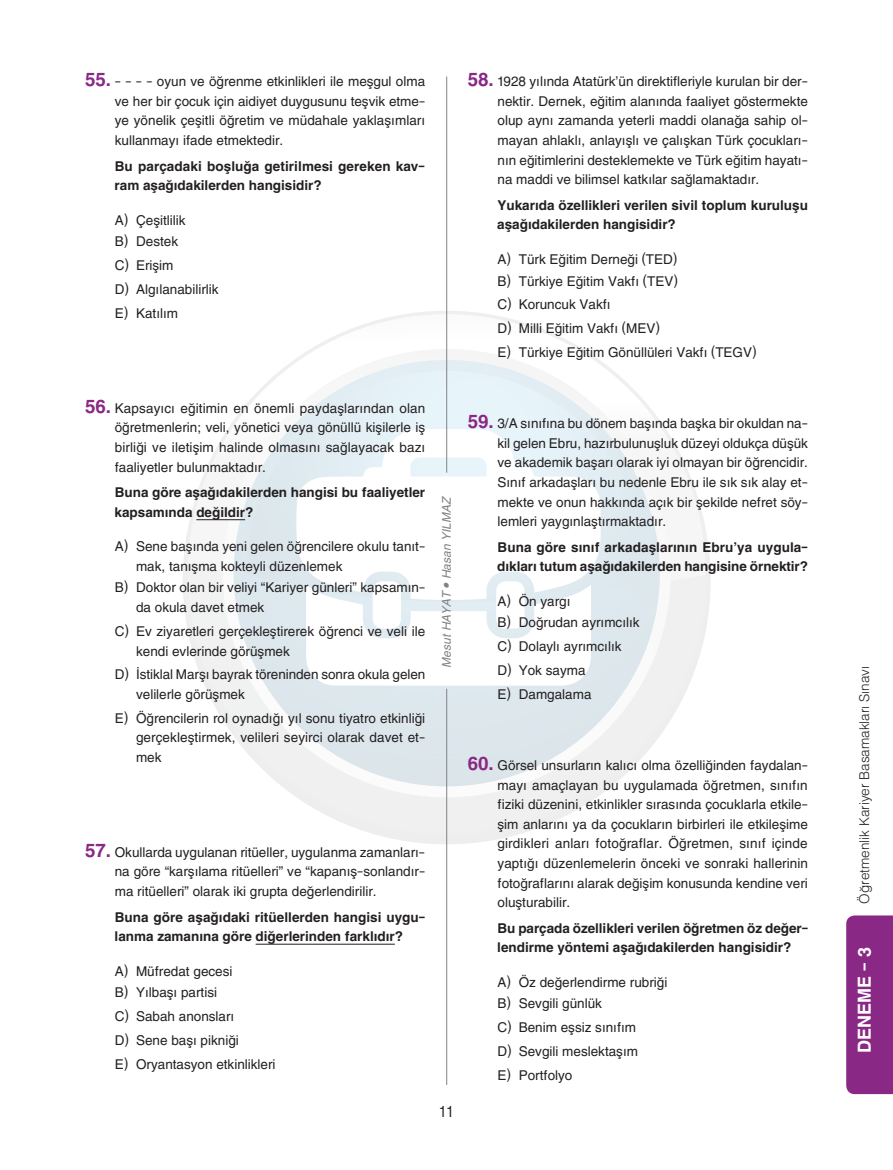
<style>
.page{position:relative;width:893px;height:1170px;background:#fff}
.page>*{position:absolute;margin:0;border:0;box-sizing:border-box;transform-origin:0 0}
.t1{font:700 18px "CANT Adahelvetica";color:#fff}
.t2{font:14.85px "yargi Helvetica Condensed";color:#231f20}
.t3{font:13.5px/19.5px "CANT Adahelvetica";color:#231f20}
.t4{font:700 13.5px/19.5px "CANT Adahelvetica";color:#231f20}
.t5{font:300 13.5px "yargi Helvetica";color:#231f20}
.t6{font:italic 12px "CANT Adahelvetica";color:#808285}
.s1{font-family:"yargi Helvetica";font-weight:700;font-size:18.75px;color:#8a2885}
</style>
<div class="page">
<svg style="left:188px;top:528px;width:518px;height:304px"></svg>
<svg style="left:223px;top:581px;width:448px;height:216px"></svg>
<div style="left:246px;top:581px;width:401px;height:21px;background:#dde9ee"></div>
<svg style="left:188px;top:314px;width:517px;height:267px"></svg>
<svg style="left:296px;top:429px;width:305px;height:171px"></svg>
<svg style="left:306px;top:581px;width:285px;height:104px"></svg>
<div style="left:846px;top:915px;width:47px;height:178px;background:#8a2885"></div>
<hr style="left:446px;top:688px;width:1px;height:396px;background:#808285">
<hr style="left:446px;top:77px;width:1px;height:395px;background:#808285">
<hr style="left:196px;top:519px;width:49px;height:1px;background:#231f20">
<hr style="left:256px;top:943px;width:139px;height:1px;background:#231f20">
<p class="t3" style="left:115px;top:70px;width:312px;text-align:justify;text-indent:-30px"><span class="s1">55.</span> - - - - oyun ve öğrenme etkinlikleri ile meşgul olma ve her bir çocuk için aidiyet duygusunu teşvik etme&shy;ye yönelik çeşitli öğretim ve müdahale yaklaşımları kullanmayı ifade etmektedir.</p>
<p class="t4" style="left:115px;top:155px;width:312px">Bu parçadaki boşluğa getirilmesi gereken kav&shy;ram aşağıdakilerden hangisidir?</p>
<p class="t3" style="left:115px;top:208px;width:72px;line-height:21.8px">A) Çeşitlilik<br>B) Destek</p>
<p class="t3" style="left:115px;top:252px;width:105px;line-height:23.9px">C) Erişim<br>D) Algılanabilirlik<br>E) Katılım</p>
<p class="t3" style="left:115px;top:397px;width:312px;text-align:justify;text-indent:-30px"><span class="s1">56.</span> Kapsayıcı eğitimin en önemli paydaşlarından olan öğretmenlerin; veli, yönetici veya gönüllü kişilerle iş birliği ve iletişim halinde olmasını sağlayacak bazı faaliyetler bulunmaktadır.</p>
<p class="t4" style="left:115px;top:481px;width:312px">Buna göre aşağıdakilerden hangisi bu faaliyetler kapsamında değildir?</p>
<p class="t3" style="left:136px;top:535px;width:291px;text-indent:-21px">A) Sene başında yeni gelen öğrencilere okulu tanıt&shy;mak, tanışma kokteyli düzenlemek</p>
<p class="t3" style="left:136px;top:576px;width:291px;text-indent:-21px">B) Doktor olan bir veliyi “Kariyer günleri” kapsamın&shy;da okula davet etmek</p>
<p class="t3" style="left:136px;top:620px;width:291px;text-indent:-21px">C) Ev ziyaretleri gerçekleştirerek öğrenci ve veli ile kendi evlerinde görüşmek</p>
<p class="t3" style="left:136px;top:663px;width:291px;text-indent:-21px">D) İstiklal Marşı bayrak töreninden sonra okula gelen velilerle görüşmek</p>
<p class="t3" style="left:136px;top:706px;width:291px;text-align:justify;text-indent:-21px">E) Öğrencilerin rol oynadığı yıl sonu tiyatro etkinliği gerçekleştirmek, velileri seyirci olarak davet et&shy;mek</p>
<p class="t6" style="left:436px;top:667px;width:173px;rotate:-90deg">Mesut HAYAT • Hasan YILMAZ</p>
<p class="t3" style="left:115px;top:840px;width:312px;text-align:justify;text-indent:-30px"><span class="s1">57.</span> Okullarda uygulanan ritüeller, uygulanma zamanları&shy;na göre “karşılama ritüelleri” ve “kapanış-sonlandır&shy;ma ritüelleri” olarak iki grupta değerlendirilir.</p>
<p class="t4" style="left:115px;top:905px;width:312px">Buna göre aşağıdaki ritüellerden hangisi uygu&shy;lanma zamanına göre diğerlerinden farklıdır?</p>
<p class="t3" style="left:115px;top:958px;width:119px;line-height:21.8px">A) Müfredat gecesi<br>B) Yılbaşı partisi</p>
<p class="t3" style="left:115px;top:1003px;width:162px;line-height:23.9px">C) Sabah anonsları<br>D) Sene başı pikniği<br>E) Oryantasyon etkinlikleri</p>
<p class="t2" style="left:439px;top:1102px;width:16px">11</p>
<p class="t3" style="left:497px;top:70px;width:312px;text-align:justify;text-indent:-30px"><span class="s1">58.</span> 1928 yılında Atatürk’ün direktifleriyle kurulan bir der&shy;nektir. Dernek, eğitim alanında faaliyet göstermekte olup aynı zamanda yeterli maddi olanağa sahip ol&shy;mayan ahlaklı, anlayışlı ve çalışkan Türk çocukları&shy;nın eğitimlerini desteklemekte ve Türk eğitim hayatı&shy;na maddi ve bilimsel katkılar sağlamaktadır.</p>
<p class="t4" style="left:497px;top:194px;width:312px">Yukarıda özellikleri verilen sivil toplum kuruluşu aşağıdakilerden hangisidir?</p>
<p class="t3" style="left:497px;top:247px;width:182px;line-height:21.8px">A) Türk Eğitim Derneği (TED)<br>B) Türkiye Eğitim Vakfı (TEV)</p>
<p class="t3" style="left:497px;top:291px;width:261px;line-height:23.9px">C) Koruncuk Vakfı<br>D) Milli Eğitim Vakfı (MEV)<br>E) Türkiye Eğitim Gönüllüleri Vakfı (TEGV)</p>
<p class="t3" style="left:497px;top:412px;width:312px;text-align:justify;text-indent:-30px"><span class="s1">59.</span> 3/A sınıfına bu dönem başında başka bir okuldan na&shy;kil gelen Ebru, hazırbulunuşluk düzeyi oldukça düşük ve akademik başarı olarak iyi olmayan bir öğrencidir.<br>Sınıf arkadaşları bu nedenle Ebru ile sık sık alay et&shy;mekte ve onun hakkında açık bir şekilde nefret söy&shy;lemleri yaygınlaştırmaktadır.</p>
<p class="t4" style="left:497px;top:535px;width:312px">Buna göre sınıf arkadaşlarının Ebru’ya uygula&shy;dıkları tutum aşağıdakilerden hangisine örnektir?</p>
<p class="t3" style="left:497px;top:588px;width:144px;line-height:21.8px">A) Ön yargı<br>B) Doğrudan ayrımcılık</p>
<p class="t3" style="left:497px;top:633px;width:126px;line-height:23.9px">C) Dolaylı ayrımcılık<br>D) Yok sayma<br>E) Damgalama</p>
<p class="t3" style="left:497px;top:754px;width:312px;text-align:justify;text-indent:-30px"><span class="s1">60.</span> Görsel unsurların kalıcı olma özelliğinden faydalan&shy;mayı amaçlayan bu uygulamada öğretmen, sınıfın fiziki düzenini, etkinlikler sırasında çocuklarla etkile&shy;şim anlarını ya da çocukların birbirleri ile etkileşime girdikleri anları fotoğraflar. Öğretmen, sınıf içinde yaptığı düzenlemelerin önceki ve sonraki hallerinin fotoğraflarını alarak değişim konusunda kendine veri oluşturabilir.</p>
<p class="t4" style="left:497px;top:916px;width:312px">Bu parçada özellikleri verilen öğretmen öz değer&shy;lendirme yöntemi aşağıdakilerden hangisidir?</p>
<p class="t3" style="left:497px;top:969px;width:171px;line-height:21.8px">A) Öz değerlendirme rubriği<br>B) Sevgili günlük</p>
<p class="t3" style="left:497px;top:1014px;width:142px;line-height:23.9px">C) Benim eşsiz sınıfım<br>D) Sevgili meslektaşım<br>E) Portfolyo</p>
<p class="t5" style="left:856px;top:903px;width:239px;rotate:-90deg">Öğretmenlik Kariyer Basamakları Sınavı</p>
<h1 class="t1" style="left:850px;top:1052px;width:107px;rotate:-90deg">DENEME - 3</h1>
</div>
